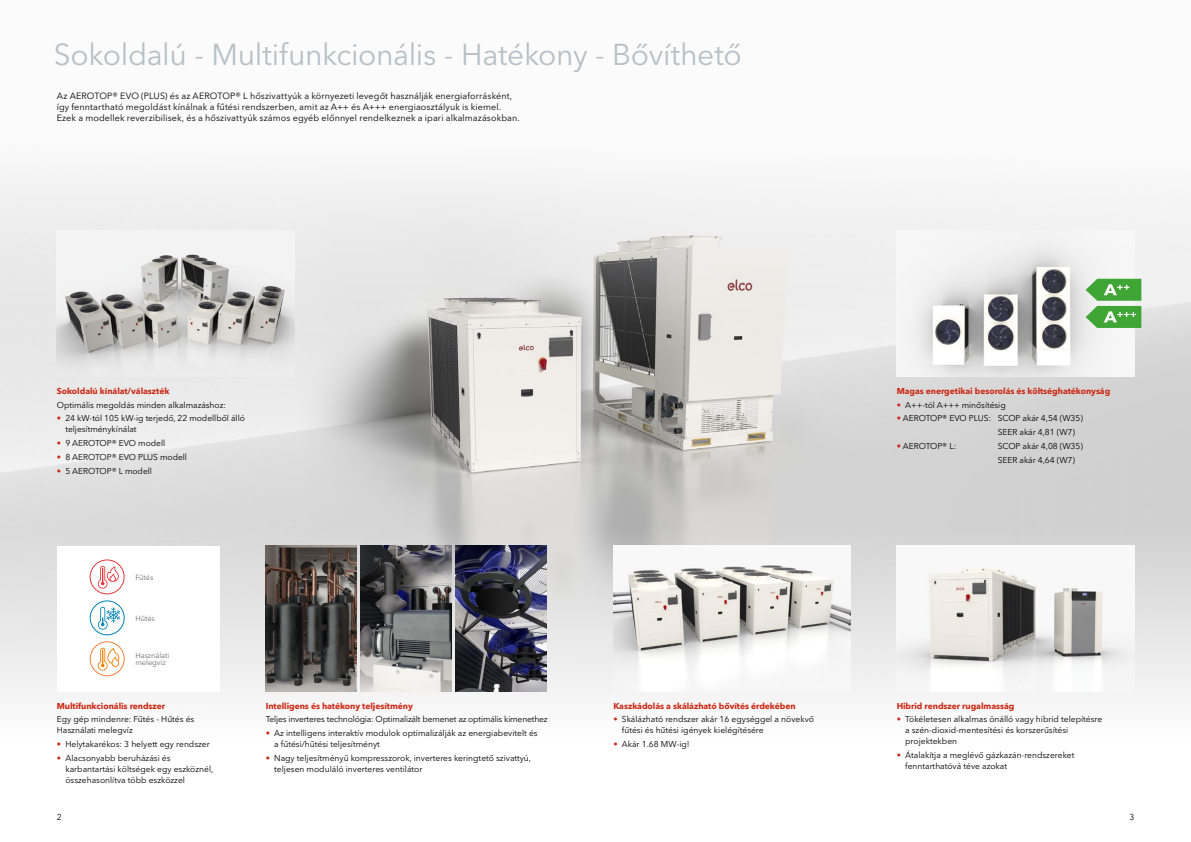
<style>
.page{position:relative;width:1191px;height:842px;background:#fff}
.page>*{position:absolute;margin:0;border:0;box-sizing:border-box;transform-origin:0 0}
.t1{font:30px "Avenir Next LT Pro";letter-spacing:-.01em;color:#b6c0c6}
.t2{font:9px/11px "Avenir Next LT Pro";letter-spacing:.01em;color:#000}
.t3{font:8.5px/11px "Avenir Next LT Pro";color:#000}
.t4{font:700 8.5px "Avenir Next LT Pro";letter-spacing:-.005em;color:#cb2815}
.t5{font:8.5px "Avenir Next LT Pro";letter-spacing:-.02em;color:#000}
.t6{font:7.5px/7px "Avenir Next LT Pro";letter-spacing:-.005em;color:#706f6f}
.s1{color:#cb2815}
</style>
<div class="page">
<img style="left:0;top:361px;width:1191px;height:134px">
<svg style="left:0;top:172px;width:1191px;height:189px;fill:#eeeeed"></svg>
<svg style="left:0;top:495px;width:1191px;height:201px;background:#dadada"></svg>
<img style="left:896px;top:230px;width:238px;height:146px">
<img style="left:613px;top:546px;width:238px;height:146px">
<img style="left:896px;top:545px;width:238px;height:146px">
<div style="left:57px;top:546px;width:163px;height:146px;background:#fff"></div>
<img style="left:57px;top:230px;width:237px;height:146px">
<svg style="left:1085px;top:279px;width:56px;height:49px;background:#71ba6a"></svg>
<svg style="left:97px;top:566px;width:22px;height:23px"></svg>
<div style="left:90px;top:559px;width:35px;height:35px;border:1px solid #e7363a;border-radius:50%"></div>
<svg style="left:97px;top:607px;width:23px;height:23px"></svg>
<div style="left:90px;top:600px;width:35px;height:35px;border:1px solid #0084b4;border-radius:50%"></div>
<div style="left:90px;top:641px;width:35px;height:35px;border:1px solid #f07f3c;border-radius:50%"></div>
<svg style="left:97px;top:648px;width:22px;height:23px"></svg>
<img style="left:266px;top:546px;width:91px;height:146px">
<img style="left:361px;top:546px;width:91px;height:146px">
<img style="left:455px;top:546px;width:91px;height:146px">
<h1 class="t1" style="left:54px;top:37px;width:689px">Sokoldalú - Multifunkcionális - Hatékony - Bővíthető</h1>
<p class="t2" style="left:57px;top:90px;width:464px">Az AEROTOP® EVO (PLUS) és az AEROTOP® L hőszivattyúk a környezeti levegőt használják energiaforrásként, így fenntartható megoldást kínálnak a fűtési rendszerben, amit az A++ és A+++ energiaosztályuk is kiemel.<br>Ezek a modellek reverzibilisek, és a hőszivattyúk számos egyéb előnnyel rendelkeznek a ipari alkalmazásokban.</p>
<p class="t4" style="left:57px;top:385px;width:114px">Sokoldalú kínálat/választék</p>
<p class="t3" style="left:57px;top:399px;width:171px">Optimális megoldás minden alkalmazáshoz:</p>
<p class="t3" style="left:65px;top:413px;width:181px;text-indent:-8px"><span class="s1">•</span> 24 kW-tól 105 kW-ig terjedő, 22 modellből álló teljesítménykínálat</p>
<p class="t3" style="left:57px;top:438px;width:110px"><span class="s1">•</span> 9 AEROTOP® EVO modell</p>
<p class="t3" style="left:57px;top:452px;width:132px"><span class="s1">•</span> 8 AEROTOP® EVO PLUS modell</p>
<p class="t3" style="left:57px;top:465px;width:97px"><span class="s1">•</span> 5 AEROTOP® L modell</p>
<p class="t6" style="left:135px;top:574px;width:20px">Fűtés</p>
<p class="t6" style="left:135px;top:614px;width:21px">Hűtés</p>
<p class="t6" style="left:135px;top:652px;width:36px">Használati melegvíz</p>
<p class="t4" style="left:57px;top:700px;width:110px">Multifunkcionális rendszer</p>
<p class="t3" style="left:57px;top:714px;width:139px">Egy gép mindenre: Fűtés - Hűtés és<br>Használati melegvíz</p>
<p class="t3" style="left:57px;top:739px;width:154px"><span class="s1">•</span> Helytakarékos: 3 helyett egy rendszer</p>
<p class="t3" style="left:65px;top:752px;width:149px;text-indent:-8px"><span class="s1">•</span> Alacsonyabb beruházási és karbantartási költségek egy eszköznél, összehasonlítva több eszközzel</p>
<p class="t4" style="left:266px;top:700px;width:149px">Intelligens és hatékony teljesítmény</p>
<p class="t5" style="left:266px;top:714px;width:283px">Teljes inverteres technológia: Optimalizált bemenet az optimális kimenethez</p>
<p class="t3" style="left:274px;top:728px;width:265px;text-indent:-8px"><span class="s1">•</span> Az intelligens interaktív modulok optimalizálják az energiabevitelt és a fűtési/hűtési teljesítményt</p>
<p class="t3" style="left:274px;top:753px;width:258px;text-indent:-8px"><span class="s1">•</span> Nagy teljesítményű kompresszorok, inverteres keringtető szivattyú, teljesen moduláló inverteres ventilátor</p>
<p class="t4" style="left:613px;top:700px;width:184px">Kaszkádolás a skálázható bővítés érdekében</p>
<p class="t3" style="left:622px;top:714px;width:194px;text-indent:-8px"><span class="s1">•</span> Skálázható rendszer akár 16 egységgel a növekvő fűtési és hűtési igények kielégítésére</p>
<p class="t3" style="left:613px;top:739px;width:78px"><span class="s1">•</span> Akár 1.68 MW-ig!</p>
<p class="t4" style="left:896px;top:385px;width:215px">Magas energetikai besorolás és költséghatékonyság</p>
<p class="t3" style="left:896px;top:399px;width:111px"><span class="s1">•</span> A++-tól A+++ minősítésig</p>
<p class="t3" style="left:997px;top:411px;width:87px;line-height:13.8px;text-indent:-101px"><span class="s1">•</span> AEROTOP® EVO PLUS: SCOP akár 4,54 (W35)<br>SEER akár 4,81 (W7)</p>
<p class="t3" style="left:896px;top:441px;width:61px"><span class="s1">•</span> AEROTOP® L:</p>
<p class="t3" style="left:997px;top:439px;width:87px;line-height:13.8px">SCOP akár 4,08 (W35)<br>SEER akár 4,64 (W7)</p>
<p class="t4" style="left:896px;top:700px;width:119px">Hibrid rendszer rugalmasság</p>
<p class="t3" style="left:905px;top:714px;width:199px;text-indent:-8px"><span class="s1">•</span> Tökéletesen alkalmas önálló vagy hibrid telepítésre a szén-dioxid-mentesítési és korszerűsítési projektekben</p>
<p class="t3" style="left:905px;top:750px;width:171px;text-indent:-8px"><span class="s1">•</span> Átalakítja a meglévő gázkazán-rendszereket fenntarthatóvá téve azokat</p>
<p class="t3" style="left:57px;top:812px;width:6px">2</p>
<p class="t3" style="left:1129px;top:812px;width:6px">3</p>
</div>
